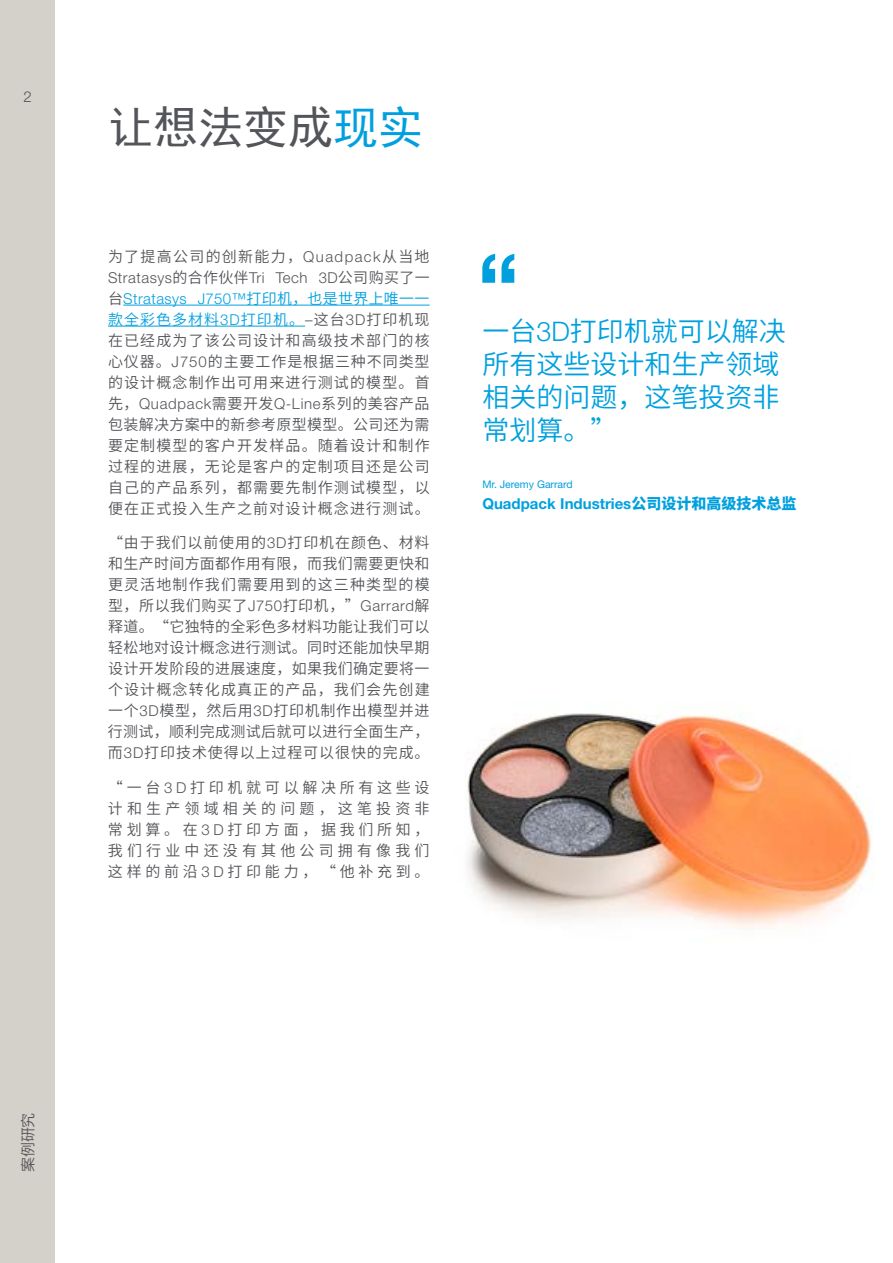
<style>
.page{position:relative;width:893px;height:1263px;background:#fff}
.page>*{position:absolute;margin:0;border:0;box-sizing:border-box;transform-origin:0 0}
.t1{font:45px "Sim Hei";color:#54555a}
.t2{font:27px/33px "Source Han Sans CN";color:#00a0df}
.t3{font:15px/21px "Source Han Sans CN";letter-spacing:.075em;color:#54555a;text-align:justify}
.t4{font:300 15px/21px "Helvetica Neue LT Std";letter-spacing:.035em;color:#54555a}
.t5{font:700 15px "Helvetica Neue LT Std";color:#00a0df}
.t6{font:10.5px "Helvetica Neue LT Std";color:#00a0df}
.s1{color:#00a0df}
.s2{font-family:"Helvetica Neue LT Std";font-weight:300}
.s3{font-family:"Source Han Sans CN";font-weight:400}
.s4{font-family:"Source Han Sans CN";font-weight:400;color:#00a0df}
.s5{font-family:"Helvetica Neue LT Std";font-weight:300;color:#00a0df}
.s6{font-family:"Source Han Sans CN";font-weight:800}
</style>
<div class="page">
<div style="left:0;top:0;width:55px;height:1263px;background:#d4d0ca"></div>
<hr style="left:123px;top:305px;width:307px;height:1px;background:#00a0df">
<hr style="left:108px;top:326px;width:197px;height:1px;background:#00a0df">
<svg style="left:482px;top:254px;width:32px;height:29px"></svg>
<img style="left:467px;top:713px;width:405px;height:216px">
<p class="t4" style="left:23px;top:86px;width:10px">2</p>
<h1 class="t1" style="left:108px;top:104px;width:316px">让想法变成<span class="s1">现实</span></h1>
<p class="t3" style="left:108px;top:246px;width:323px">为了提高公司的创新能力，<span class="s2">Quadpack</span>从当地</p>
<p class="t4" style="left:108px;top:266px;width:323px">Stratasys<span class="s3">的合作伙伴</span>Tri Tech 3D<span class="s3">公司购买了一台</span><span class="s1">Stratasys J750™</span><span class="s4">打印机，也是世界上唯一一</span></p>
<p class="t3" style="left:108px;top:309px;width:323px"><span class="s1">款全彩色多材料</span><span class="s5">3D</span><span class="s1">打印机。</span><span class="s2">–</span>这台<span class="s2">3D</span>打印机现在已经成为了该公司设计和高级技术部门的核心仪器。<span class="s2">J750</span>的主要工作是根据三种不同类型的设计概念制作出可用来进行测试的模型。首</p>
<p class="t4" style="left:108px;top:392px;width:323px"><span class="s3">先，</span>Quadpack<span class="s3">需要开发</span>Q-Line<span class="s3">系列的美容产品</span></p>
<p class="t3" style="left:108px;top:414px;width:323px">包装解决方案中的新参考原型模型。公司还为需要定制模型的客户开发样品。随着设计和制作过程的进展，无论是客户的定制项目还是公司自己的产品系列，都需要先制作测试模型，以便在正式投入生产之前对设计概念进行测试。</p>
<p class="t3" style="left:108px;top:532px;width:323px">“由于我们以前使用的<span class="s2">3D</span>打印机在颜色、材料和生产时间方面都作用有限，而我们需要更快和更灵活地制作我们需要用到的这三种类型的模型，所以我们购买了<span class="s2">J750</span>打印机，”<span class="s2">Garrard</span>解释道。“它独特的全彩色多材料功能让我们可以轻松地对设计概念进行测试。同时还能加快早期设计开发阶段的进展速度，如果我们确定要将一个设计概念转化成真正的产品，我们会先创建一个<span class="s2">3D</span>模型，然后用<span class="s2">3D</span>打印机制作出模型并进行测试，顺利完成测试后就可以进行全面生产，而<span class="s2">3D</span>打印技术使得以上过程可以很快的完成。</p>
<p class="t3" style="left:108px;top:777px;width:323px">“一台<span class="s2">3D</span>打印机就可以解决所有这些设计和生产领域相关的问题，这笔投资非常划算。在<span class="s2">3D</span>打印方面，据我们所知，我们行业中还没有其他公司拥有像我们这样的前沿<span class="s2">3D</span>打印能力，“他补充到。</p>
<h2 class="t2" style="left:482px;top:315px;width:305px">一台<span class="s2">3D</span>打印机就可以解决所有这些设计和生产领域相关的问题，这笔投资非常划算。”</h2>
<p class="t6" style="left:482px;top:478px;width:92px">Mr. Jeremy Garrard</p>
<p class="t5" style="left:482px;top:494px;width:316px">Quadpack Industries<span class="s6">公司设计和高级技术总监</span></p>
<p class="t3" style="left:18px;top:1171px;width:60px;rotate:-90deg">案例研究</p>
</div>
